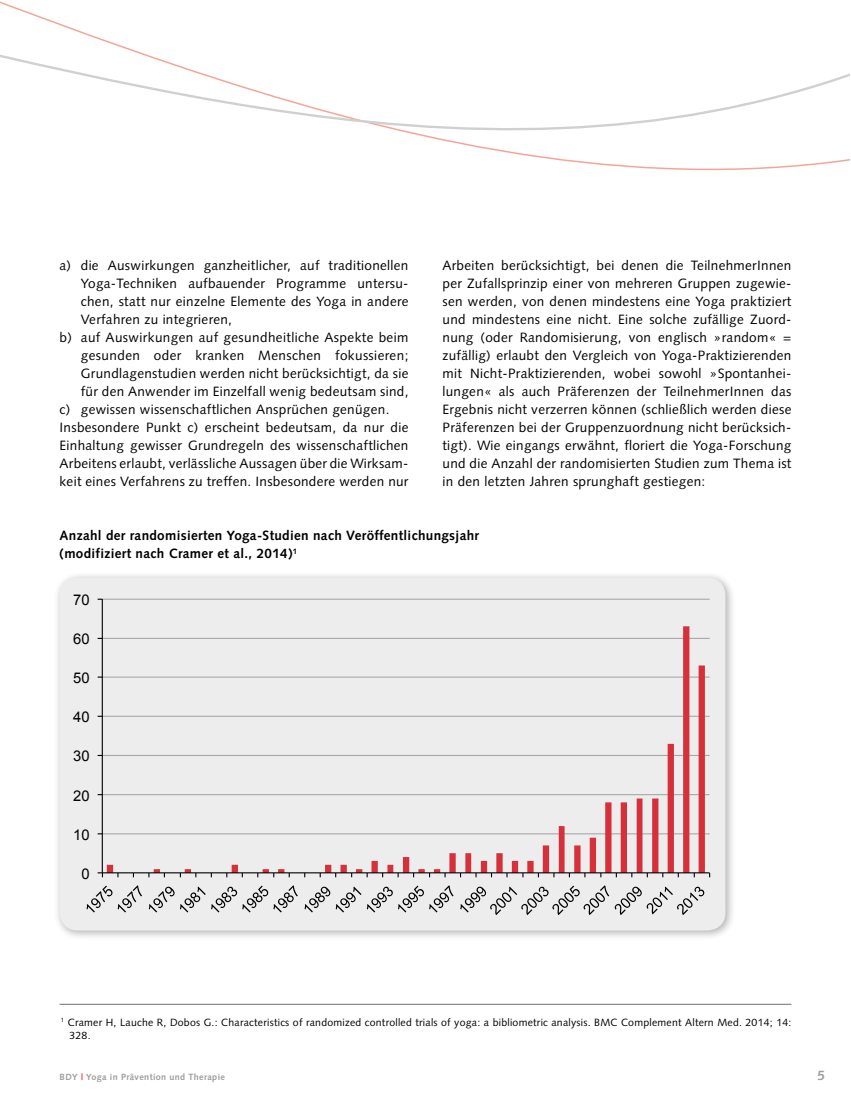
<style>
.page{position:relative;width:851px;height:1106px;background:#fff}
.page>*{position:absolute;margin:0;border:0;box-sizing:border-box;transform-origin:0 0}
.t1{font:14.85px "Arial";color:#000}
.t2{font:13.5px/18px "Syntax BDYOT";letter-spacing:.025em;color:#000;text-align:justify}
.t3{font:700 13.5px/18px "Syntax BDYOT";letter-spacing:.025em;color:#000}
.t4{font:700 13.5px "Syntax BDYOT";color:#9d9d9c}
.t5{font:10.5px/13.5px "Syntax BDY";letter-spacing:.025em;color:#000}
.t6{font:700 9px "Syntax BDYOT";letter-spacing:.04em;color:#9d9d9c}
.s1{color:#e7343f}
</style>
<div class="page">
<div style="left:53px;top:571px;width:682px;height:369px;background:#000;opacity:.3"></div>
<div style="left:60px;top:577px;width:665px;height:353px;background:#ededed;border-radius:18px"></div>
<svg style="left:0;top:1px;width:849px;height:170px"></svg>
<div style="left:69px;top:575px;width:666px;height:344px;background:#ededed"></div>
<hr style="left:102px;top:833px;width:607px;height:1px;background:#b5b5b5">
<hr style="left:102px;top:794px;width:607px;height:1px;background:#b5b5b5">
<hr style="left:102px;top:755px;width:607px;height:1px;background:#b5b5b5">
<hr style="left:102px;top:715px;width:607px;height:2px;background:#b5b5b5">
<hr style="left:102px;top:676px;width:607px;height:1px;background:#b5b5b5">
<hr style="left:102px;top:638px;width:607px;height:1px;background:#b5b5b5">
<hr style="left:102px;top:598px;width:607px;height:2px;background:#b5b5b5">
<svg style="left:107px;top:626px;width:597px;height:246px"></svg>
<hr style="left:102px;top:599px;width:1px;height:273px;background:#000">
<hr style="left:102px;top:872px;width:607px;height:1px;background:#000">
<svg style="left:98px;top:872px;width:5px;height:5px"></svg>
<svg style="left:86px;top:885px;width:56px;height:27px"></svg>
<svg style="left:149px;top:885px;width:149px;height:27px"></svg>
<svg style="left:304px;top:886px;width:57px;height:26px"></svg>
<svg style="left:367px;top:885px;width:86px;height:27px"></svg>
<svg style="left:460px;top:885px;width:244px;height:30px"></svg>
<hr style="left:60px;top:1003px;width:731px;height:1px;background:#706f6f">
<p class="t2" style="left:60px;top:256px;width:350px">a) die Auswirkungen ganzheitlicher, auf traditionellen</p>
<p class="t2" style="left:81px;top:274px;width:329px">Yoga-Techniken aufbauender Programme untersu-</p>
<p class="t2" style="left:81px;top:292px;width:329px">chen, statt nur einzelne Elemente des Yoga in andere</p>
<p class="t2" style="left:81px;top:310px;width:153px">Verfahren zu integrieren,</p>
<p class="t2" style="left:60px;top:328px;width:350px">b) auf Auswirkungen auf gesundheitliche Aspekte beim</p>
<p class="t2" style="left:81px;top:346px;width:329px">gesunden oder kranken Menschen fokussieren;</p>
<p class="t2" style="left:81px;top:364px;width:329px">Grundlagenstudien werden nicht berücksichtigt, da sie</p>
<p class="t2" style="left:81px;top:382px;width:329px">für den Anwender im Einzelfall wenig bedeutsam sind,</p>
<p class="t2" style="left:60px;top:400px;width:331px">c) gewissen wissenschaftlichen Ansprüchen genügen.</p>
<p class="t2" style="left:60px;top:418px;width:350px">Insbesondere Punkt c) erscheint bedeutsam, da nur die</p>
<p class="t2" style="left:60px;top:436px;width:350px">Einhaltung gewisser Grundregeln des wissenschaftlichen</p>
<p class="t2" style="left:60px;top:454px;width:350px">Arbeitens erlaubt, verlässliche Aussagen über die Wirksam-</p>
<p class="t2" style="left:60px;top:472px;width:350px">keit eines Verfahrens zu treffen. Insbesondere werden nur</p>
<p class="t2" style="left:442px;top:256px;width:350px">Arbeiten berücksichtigt, bei denen die TeilnehmerInnen per Zufallsprinzip einer von mehreren Gruppen zugewie&shy;sen werden, von denen mindestens eine Yoga praktiziert und mindestens eine nicht. Eine solche zufällige Zuord&shy;nung (oder Randomisierung, von englisch »random« = zufällig) erlaubt den Vergleich von Yoga-Praktizierenden mit Nicht-Praktizierenden, wobei sowohl »Spontanhei&shy;lungen« als auch Präferenzen der TeilnehmerInnen das Ergebnis nicht verzerren können (schließlich werden diese Präferenzen bei der Gruppenzuordnung nicht berücksich&shy;tigt). Wie eingangs erwähnt, floriert die Yoga-Forschung und die Anzahl der randomisierten Studien zum Thema ist in den letzten Jahren sprunghaft gestiegen:</p>
<p class="t3" style="left:60px;top:526px;width:421px">Anzahl der randomisierten Yoga-Studien nach Veröffentlichungsjahr (modifiziert nach Cramer et al., 2014)<sup>1</sup></p>
<p class="t1" style="left:73px;top:591px;width:18px">70</p>
<p class="t1" style="left:73px;top:630px;width:18px">60</p>
<p class="t1" style="left:73px;top:669px;width:18px">50</p>
<p class="t1" style="left:73px;top:709px;width:18px">40</p>
<p class="t1" style="left:73px;top:748px;width:18px">30</p>
<p class="t1" style="left:73px;top:787px;width:18px">20</p>
<p class="t1" style="left:73px;top:826px;width:18px">10</p>
<p class="t1" style="left:81px;top:865px;width:10px">0</p>
<p class="t5" style="left:69px;top:1015px;width:723px;text-indent:-9px"><sup>1</sup> Cramer H, Lauche R, Dobos G.: Characteristics of randomized controlled trials of yoga: a bibliometric analysis. BMC Complement Altern Med. 2014; 14:<br>328.</p>
<p class="t6" style="left:60px;top:1072px;width:167px">BDY <span class="s1">|</span> Yoga in Prävention und Therapie</p>
<p class="t4" style="left:817px;top:1068px;width:9px">5</p>
</div>
